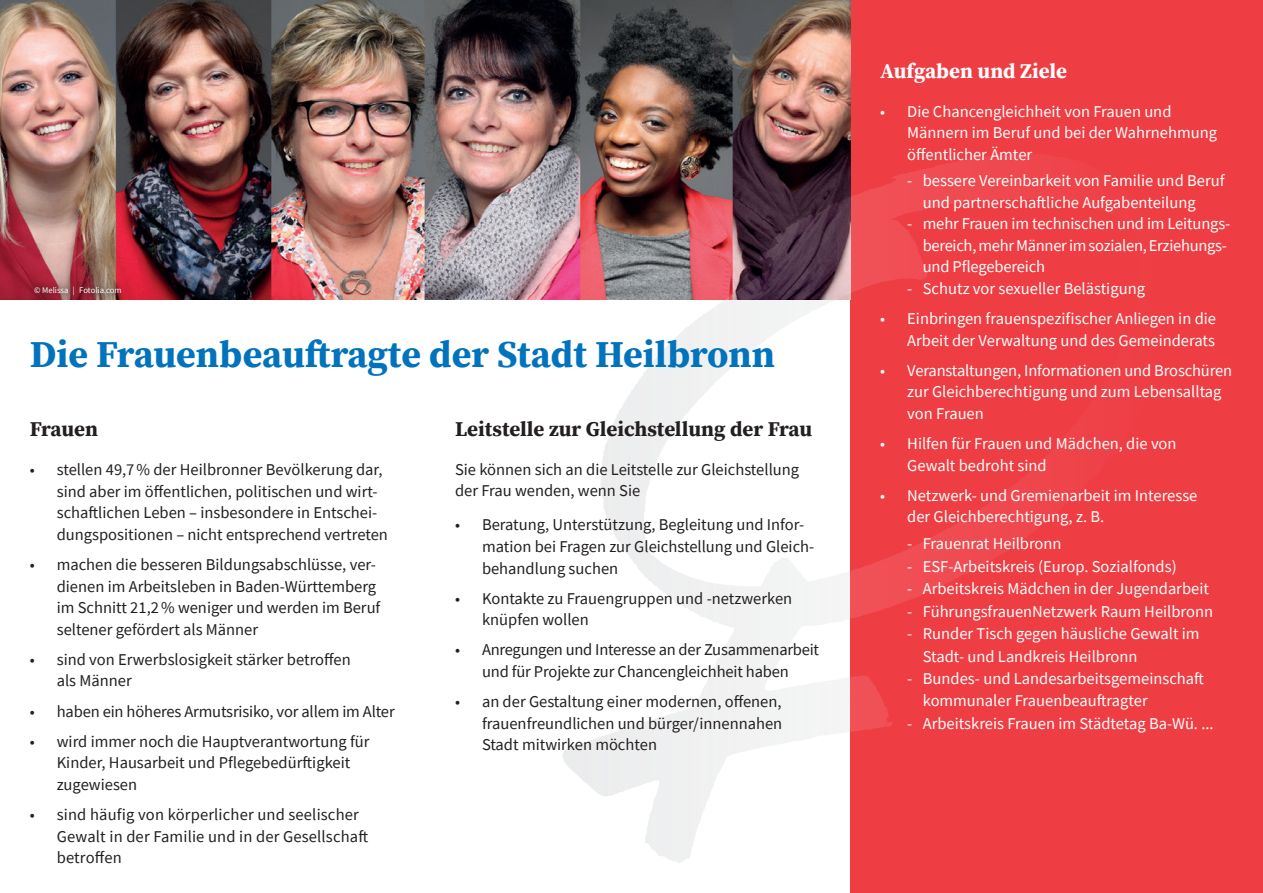
<style>
.page{position:relative;width:1263px;height:893px;background:#fff}
.page>*{position:absolute;margin:0;border:0;box-sizing:border-box;transform-origin:0 0}
.t1{font:700 37.8px "Source Serif Pro";color:#0073bc}
.t2{font:700 21px "Source Serif Pro";color:#231f20}
.t3{font:700 21px "Source Serif Pro";color:#fff}
.t4{font:16.5px/21.6px "Source Sans Pro";color:#231f20}
.t5{font:16.5px/21.6px "Source Sans Pro";color:#fff}
.t6{font:16.5px/21.6px "Source Sans Pro";letter-spacing:-.02em;color:#fff}
.t7{font:8.7px "Source Sans Pro";color:#fff}
</style>
<div class="page">
<div style="left:850px;top:0;width:413px;height:893px;background:#ee3d43"></div>
<img style="left:0;top:0;width:850px;height:300px">
<svg style="left:28px;top:280px;width:100px;height:20px;background:#953b43"></svg>
<img style="left:667px;top:153px;width:355px;height:191px">
<p class="t7" style="left:34px;top:284px;width:89px">© Melissa | Fotolia.com</p>
<h1 class="t1" style="left:30px;top:328px;width:747px">Die Frauenbeauftragte der Stadt Heilbronn</h1>
<p class="t2" style="left:30px;top:415px;width:70px">Frauen</p>
<p class="t4" style="left:57px;top:459px;width:333px;text-indent:-27px">• stellen 49,7% der Heilbronner Bevölkerung dar, sind aber im öffentlichen, politischen und wirt&shy;schaftlichen Leben – insbesondere in Entschei&shy;dungspositionen – nicht entsprechend vertreten</p>
<p class="t4" style="left:57px;top:554px;width:325px;text-indent:-27px">• machen die besseren Bildungsabschlüsse, ver&shy;dienen im Arbeitsleben in Baden-Württemberg im Schnitt 21,2% weniger und werden im Beruf seltener gefördert als Männer</p>
<p class="t4" style="left:57px;top:648px;width:295px;text-indent:-27px">• sind von Erwerbslosigkeit stärker betroffen als Männer</p>
<p class="t4" style="left:30px;top:700px;width:366px">• haben ein höheres Armutsrisiko, vor allem im Alter</p>
<p class="t4" style="left:57px;top:730px;width:314px;text-indent:-27px">• wird immer noch die Hauptverantwortung für<br>Kinder, Hausarbeit und Pflegebedürftigkeit zugewiesen</p>
<p class="t4" style="left:57px;top:804px;width:313px;text-indent:-27px">• sind häufig von körperlicher und seelischer<br>Gewalt in der Familie und in der Gesellschaft betroffen</p>
<p class="t2" style="left:455px;top:414px;width:359px">Leitstelle zur Gleichstellung der Frau</p>
<p class="t4" style="left:455px;top:458px;width:346px">Sie können sich an die Leitstelle zur Gleichstellung der Frau wenden, wenn Sie</p>
<p class="t4" style="left:482px;top:514px;width:334px;text-indent:-27px">• Beratung, Unterstützung, Begleitung und Infor&shy;mation bei Fragen zur Gleichstellung und Gleich&shy;behandlung suchen</p>
<p class="t4" style="left:482px;top:587px;width:312px;text-indent:-27px">• Kontakte zu Frauengruppen und -netzwerken knüpfen wollen</p>
<p class="t4" style="left:455px;top:639px;width:366px;text-align:center">• Anregungen und Interesse an der Zusammenarbeit und für Projekte zur Chancengleichheit haben</p>
<p class="t4" style="left:482px;top:691px;width:302px;text-align:justify;text-indent:-27px">• an der Gestaltung einer modernen, offenen, frauenfreundlichen und bürger/innennahen Stadt mitwirken möchten</p>
<p class="t3" style="left:880px;top:57px;width:188px">Aufgaben und Ziele</p>
<p class="t5" style="left:907px;top:100px;width:311px;text-indent:-27px">• Die Chancengleichheit von Frauen und<br>Männern im Beruf und bei der Wahrnehmung öffentlicher Ämter</p>
<p class="t5" style="left:923px;top:170px;width:303px;text-indent:-16px">- bessere Vereinbarkeit von Familie und Beruf und partnerschaftliche Aufgabenteilung</p>
<p class="t6" style="left:923px;top:213px;width:309px;text-indent:-16px">- mehr Frauen im technischen und im Leitungs&shy;bereich, mehr Männer im sozialen, Erziehungs&shy;und Pflegebereich</p>
<p class="t5" style="left:907px;top:278px;width:239px">- Schutz vor sexueller Belästigung</p>
<p class="t5" style="left:880px;top:308px;width:337px;text-align:right">• Einbringen frauenspezifischer Anliegen in die<br>Arbeit der Verwaltung und des Gemeinderats</p>
<p class="t5" style="left:907px;top:359px;width:326px;text-indent:-27px">• Veranstaltungen, Informationen und Broschüren zur Gleichberechtigung und zum Lebensalltag von Frauen</p>
<p class="t5" style="left:907px;top:433px;width:271px;text-indent:-27px">• Hilfen für Frauen und Mädchen, die von<br>Gewalt bedroht sind</p>
<p class="t5" style="left:907px;top:484px;width:292px;text-indent:-27px">• Netzwerk- und Gremienarbeit im Interesse der Gleichberechtigung, z. B.</p>
<p class="t5" style="left:907px;top:533px;width:156px">- Frauenrat Heilbronn</p>
<p class="t5" style="left:907px;top:555px;width:271px">- ESF-Arbeitskreis (Europ. Sozialfonds)</p>
<p class="t5" style="left:907px;top:578px;width:303px">- Arbeitskreis Mädchen in der Jugendarbeit</p>
<p class="t5" style="left:907px;top:600px;width:307px">- FührungsfrauenNetzwerk Raum Heilbronn</p>
<p class="t5" style="left:923px;top:622px;width:278px;line-height:22.4px;text-indent:-16px">- Runder Tisch gegen häusliche Gewalt im<br>Stadt- und Landkreis Heilbronn</p>
<p class="t5" style="left:923px;top:667px;width:283px;line-height:22.4px;text-indent:-16px">- Bundes- und Landesarbeitsgemeinschaft kommunaler Frauenbeauftragter</p>
<p class="t5" style="left:907px;top:712px;width:308px">- Arbeitskreis Frauen im Städtetag Ba-Wü. ...</p>
</div>
